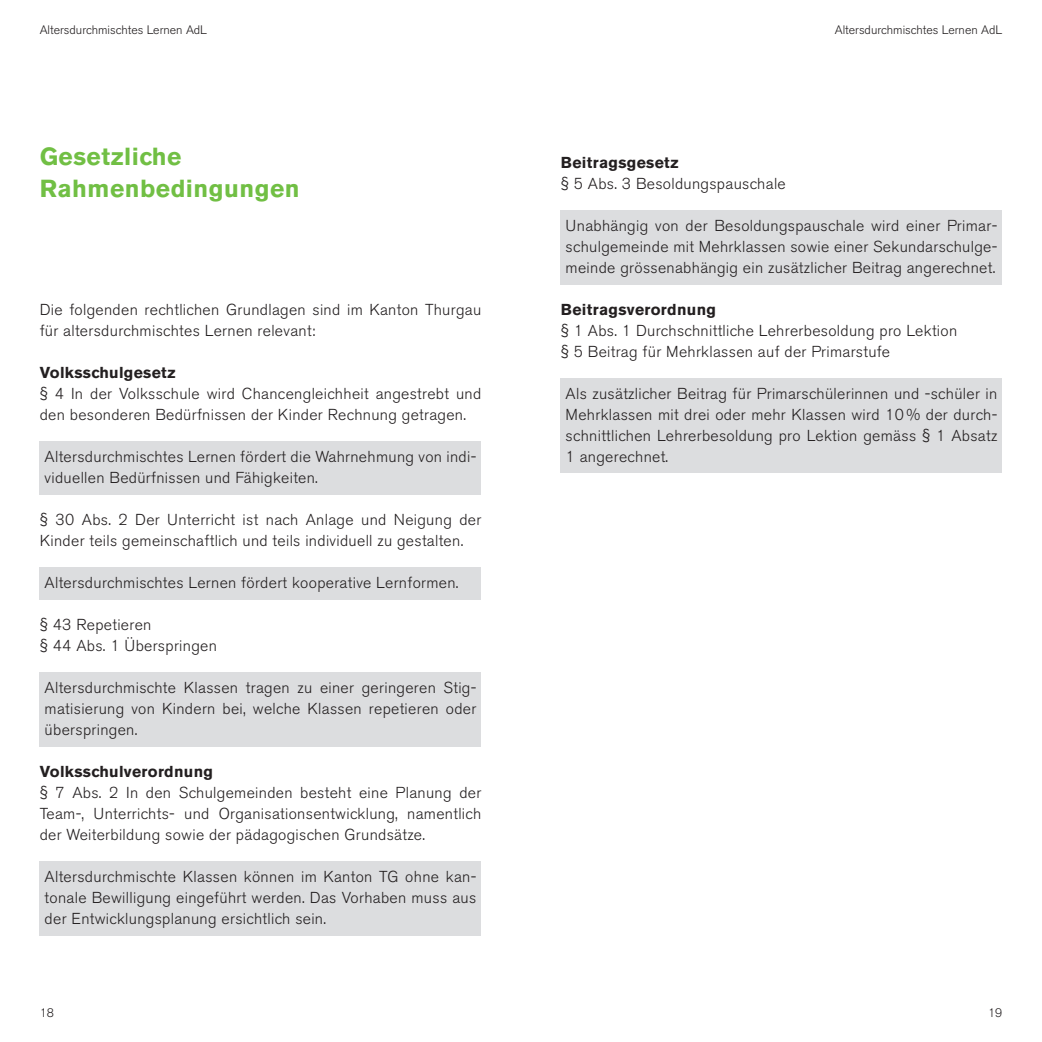
<style>
.page{position:relative;width:1042px;height:1042px;background:#fff}
.page>*{position:absolute;margin:0;border:0;box-sizing:border-box;transform-origin:0 0}
.t1{font:700 24.5px/31.5px "Akzidenz Grotesk BE";letter-spacing:.02em;color:#71bf44}
.t2{font:300 15.75px/21px "Akzidenz Grotesk BE";letter-spacing:.02em;color:#231f20}
.t3{font:700 15.75px "Akzidenz Grotesk BE";letter-spacing:.02em;color:#231f20}
.t4{font:300 12.25px "Akzidenz Grotesk BE";color:#231f20}
</style>
<div class="page">
<div style="left:40px;top:441px;width:441px;height:53px;background:#dcdddf"></div>
<div style="left:40px;top:567px;width:441px;height:33px;background:#dcdddf"></div>
<div style="left:40px;top:672px;width:441px;height:75px;background:#dcdddf"></div>
<div style="left:40px;top:861px;width:441px;height:75px;background:#dcdddf"></div>
<div style="left:561px;top:210px;width:441px;height:75px;background:#dcdddf"></div>
<div style="left:561px;top:378px;width:441px;height:94px;background:#dcdddf"></div>
<p class="t4" style="left:40px;top:23px;width:169px">Altersdurchmischtes Lernen AdL</p>
<h1 class="t1" style="left:40px;top:141px;width:261px">Gesetzliche<br>Rahmenbedingungen</h1>
<p class="t2" style="left:40px;top:299px;width:443px">Die folgenden rechtlichen Grundlagen sind im Kanton Thurgau für altersdurchmischtes Lernen relevant:</p>
<p class="t3" style="left:40px;top:363px;width:138px">Volksschulgesetz</p>
<p class="t2" style="left:40px;top:383px;width:443px">§ 4 In der Volksschule wird Chancengleichheit angestrebt und den besonderen Bedürfnissen der Kinder Rechnung getragen.</p>
<p class="t2" style="left:45px;top:446px;width:433px">Altersdurchmischtes Lernen fördert die Wahrnehmung von indi&shy;viduellen Bedürfnissen und Fähigkeiten.</p>
<p class="t2" style="left:40px;top:509px;width:443px">§ 30 Abs. 2 Der Unterricht ist nach Anlage und Neigung der<br>Kinder teils gemeinschaftlich und teils individuell zu gestalten.</p>
<p class="t2" style="left:45px;top:572px;width:415px">Altersdurchmischtes Lernen fördert kooperative Lernformen.</p>
<p class="t2" style="left:40px;top:614px;width:179px">§ 43 Repetieren<br>§ 44 Abs. 1 Überspringen</p>
<p class="t2" style="left:45px;top:677px;width:433px;text-align:justify">Altersdurchmischte Klassen tragen zu einer geringeren Stig&shy;matisierung von Kindern bei, welche Klassen repetieren oder überspringen.</p>
<p class="t3" style="left:40px;top:762px;width:175px">Volksschulverordnung</p>
<p class="t2" style="left:40px;top:782px;width:443px;text-align:justify">§ 7 Abs. 2 In den Schulgemeinden besteht eine Planung der Team-, Unterrichts- und Organisationsentwicklung, namentlich der Weiterbildung sowie der pädagogischen Grundsätze.</p>
<p class="t2" style="left:45px;top:866px;width:433px;text-align:justify">Altersdurchmischte Klassen können im Kanton TG ohne kan&shy;tonale Bewilligung eingeführt werden. Das Vorhaben muss aus der Entwicklungsplanung ersichtlich sein.</p>
<p class="t4" style="left:40px;top:1006px;width:16px">18</p>
<p class="t4" style="left:835px;top:23px;width:169px">Altersdurchmischtes Lernen AdL</p>
<p class="t3" style="left:561px;top:153px;width:119px">Beitragsgesetz</p>
<p class="t2" style="left:561px;top:173px;width:227px">§ 5 Abs. 3 Besoldungspauschale</p>
<p class="t2" style="left:566px;top:215px;width:433px;text-align:justify">Unabhängig von der Besoldungspauschale wird einer Primar&shy;schulgemeinde mit Mehrklassen sowie einer Sekundarschulge&shy;meinde grössenabhängig ein zusätzlicher Beitrag angerechnet.</p>
<p class="t3" style="left:561px;top:300px;width:157px">Beitragsverordnung</p>
<p class="t2" style="left:561px;top:320px;width:398px">§ 1 Abs. 1 Durchschnittliche Lehrerbesoldung pro Lektion § 5 Beitrag für Mehrklassen auf der Primarstufe</p>
<p class="t2" style="left:566px;top:383px;width:433px;text-align:justify">Als zusätzlicher Beitrag für Primarschülerinnen und -schüler in Mehrklassen mit drei oder mehr Klassen wird 10 % der durch&shy;schnittlichen Lehrerbesoldung pro Lektion gemäss § 1 Absatz 1 angerechnet.</p>
<p class="t4" style="left:988px;top:1006px;width:16px">19</p>
</div>
